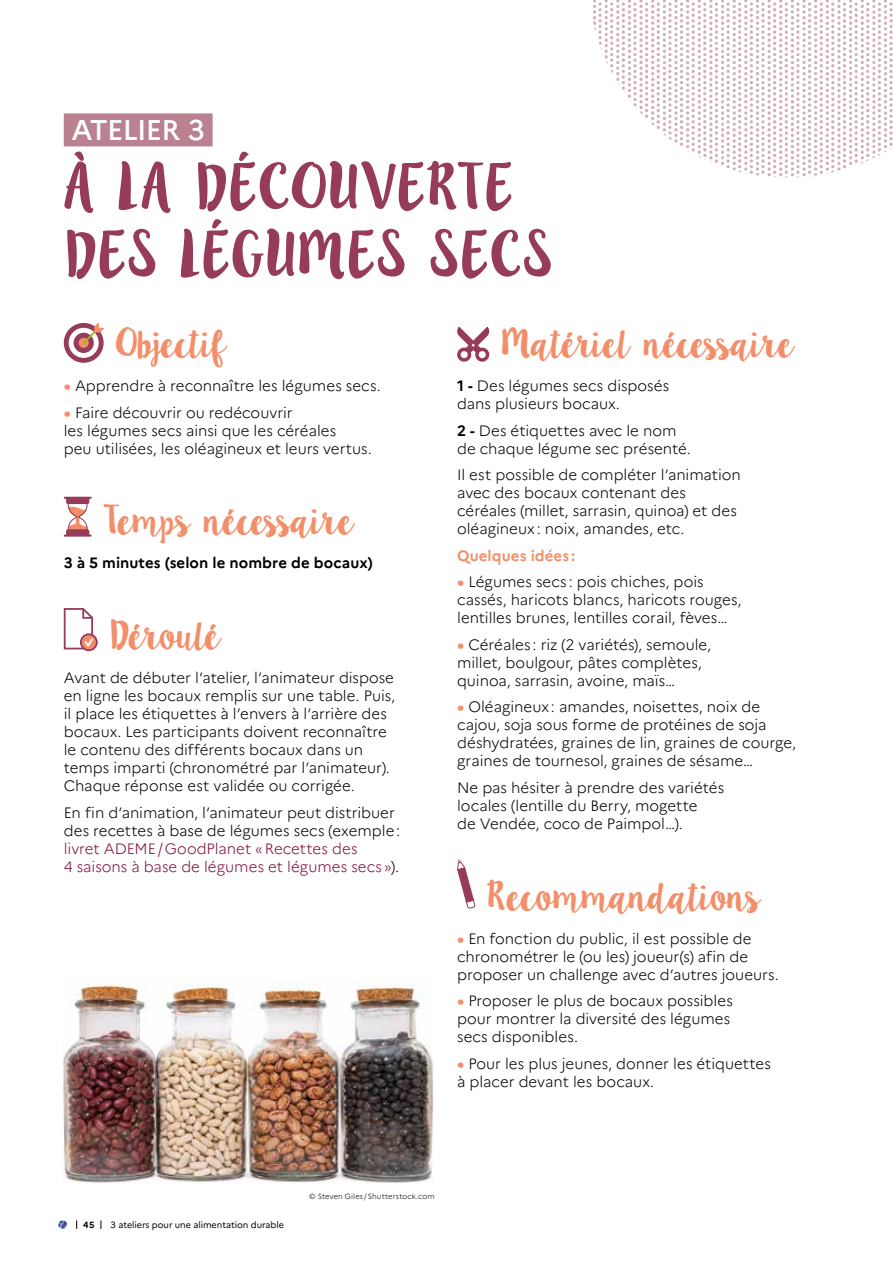
<style>
.page{position:relative;width:893px;height:1263px;background:#fff}
.page>*{position:absolute;margin:0;border:0;box-sizing:border-box;transform-origin:0 0}
.t1{font:52.5px/67.5px "Lilly Belle";letter-spacing:.02em;color:#963c5a}
.t2{font:33px "Lilly Belle";letter-spacing:-.11em;color:#f28f6a}
.t3{font:33px "Lilly Belle";letter-spacing:-.075em;color:#f28f6a}
.t4{font:500 28.5px "Marianne";letter-spacing:-.025em;color:#fff}
.t5{font:300 15px/18px "Marianne";color:#000}
.t6{font:300 15px/18px "Marianne";color:#810f3f}
.t7{font:700 15px "Marianne";letter-spacing:.005em;color:#000}
.t8{font:700 15px "Marianne";letter-spacing:.005em;color:#f28f6a}
.t9{font:9px "Marianne";letter-spacing:-.005em;color:#000}
.t10{font:700 9px "Marianne";color:#000}
.t11{font:300 7.5px "Marianne";letter-spacing:.015em;color:#000}
.s1{font-weight:800;color:#f28f6a}
.s2{color:#000}
.s3{font-weight:700}
</style>
<div class="page">
<svg style="left:58px;top:1220px;width:9px;height:9px"></svg>
<img style="left:589px;top:0;width:304px;height:178px">
<div style="left:64px;top:113px;width:149px;height:33px;background:#ba8191"></div>
<img style="left:63px;top:977px;width:371px;height:207px">
<svg style="left:64px;top:322px;width:40px;height:41px"></svg>
<svg style="left:64px;top:497px;width:28px;height:40px"></svg>
<svg style="left:63px;top:608px;width:35px;height:43px"></svg>
<svg style="left:457px;top:326px;width:33px;height:36px"></svg>
<svg style="left:457px;top:859px;width:18px;height:50px"></svg>
<h3 class="t4" style="left:71px;top:113px;width:135px">ATELIER 3</h3>
<h1 class="t1" style="left:64px;top:154px;width:490px">À LA DÉCOUVERTE<br>DES LÉGUMES SECS</h1>
<h2 class="t2" style="left:115px;top:320px;width:114px">Objectif</h2>
<p class="t5" style="left:64px;top:377px;width:319px"><span class="s1">•</span> Apprendre à reconnaître les légumes secs.</p>
<p class="t5" style="left:64px;top:403px;width:309px"><span class="s1">•</span> Faire découvrir ou redécouvrir<br>les légumes secs ainsi que les céréales<br>peu utilisées, les oléagineux et leurs vertus.</p>
<h2 class="t2" style="left:103px;top:497px;width:254px">Temps nécessaire</h2>
<p class="t7" style="left:64px;top:554px;width:311px">3 à 5 minutes (selon le nombre de bocaux)</p>
<h2 class="t3" style="left:109px;top:611px;width:115px">Déroulé</h2>
<p class="t5" style="left:64px;top:669px;width:333px">Avant de débuter l’atelier, l’animateur dispose en ligne les bocaux remplis sur une table. Puis, il place les étiquettes à l’envers à l’arrière des bocaux. Les participants doivent reconnaître le contenu des différents bocaux dans un temps imparti (chronométré par l’animateur).<br>Chaque réponse est validée ou corrigée.</p>
<p class="t5" style="left:64px;top:803px;width:338px">En fin d’animation, l’animateur peut distribuer des recettes à base de légumes secs (exemple:</p>
<p class="t6" style="left:64px;top:839px;width:337px">livret ADEME/GoodPlanet «Recettes des<br>4 saisons à base de légumes et légumes secs»<span class="s2">).</span></p>
<h2 class="t2" style="left:501px;top:320px;width:297px">Matériel nécessaire</h2>
<p class="t5" style="left:457px;top:377px;width:214px"><span class="s3">1 -</span> Des légumes secs disposés dans plusieurs bocaux.</p>
<p class="t5" style="left:457px;top:421px;width:235px"><span class="s3">2 -</span> Des étiquettes avec le nom de chaque légume sec présenté.</p>
<p class="t5" style="left:457px;top:466px;width:285px">Il est possible de compléter l’animation avec des bocaux contenant des céréales (millet, sarrasin, quinoa) et des oléagineux: noix, amandes, etc.</p>
<p class="t8" style="left:457px;top:546px;width:120px">Quelques idées :</p>
<p class="t5" style="left:457px;top:573px;width:286px"><span class="s1">•</span> Légumes secs : pois chiches, pois cassés, haricots blancs, haricots rouges, lentilles brunes, lentilles corail, fèves…</p>
<p class="t5" style="left:457px;top:636px;width:256px"><span class="s1">•</span> Céréales : riz (2 variétés), semoule, millet, boulgour, pâtes complètes, quinoa, sarrasin, avoine, maïs…</p>
<p class="t5" style="left:457px;top:698px;width:340px"><span class="s1">•</span> Oléagineux: amandes, noisettes, noix de cajou, soja sous forme de protéines de soja déshydratées, graines de lin, graines de courge, graines de tournesol, graines de sésame…</p>
<p class="t5" style="left:457px;top:779px;width:269px">Ne pas hésiter à prendre des variétés locales (lentille du Berry, mogette<br>de Vendée, coco de Paimpol…).</p>
<h2 class="t2" style="left:487px;top:872px;width:277px">Recommandations</h2>
<p class="t5" style="left:457px;top:929px;width:323px"><span class="s1">•</span> En fonction du public, il est possible de chronométrer le (ou les) joueur(s) afin de proposer un challenge avec d’autres joueurs.</p>
<p class="t5" style="left:457px;top:992px;width:277px"><span class="s1">•</span> Proposer le plus de bocaux possibles pour montrer la diversité des légumes secs disponibles.</p>
<p class="t5" style="left:457px;top:1054px;width:315px"><span class="s1">•</span> Pour les plus jeunes, donner les étiquettes à placer devant les bocaux.</p>
<p class="t10" style="left:83px;top:1219px;width:13px">45</p>
<p class="t9" style="left:111px;top:1219px;width:175px">3 ateliers pour une alimentation durable</p>
<p class="t11" style="left:309px;top:1192px;width:127px">© Steven Giles/Shutterstock.com</p>
</div>
